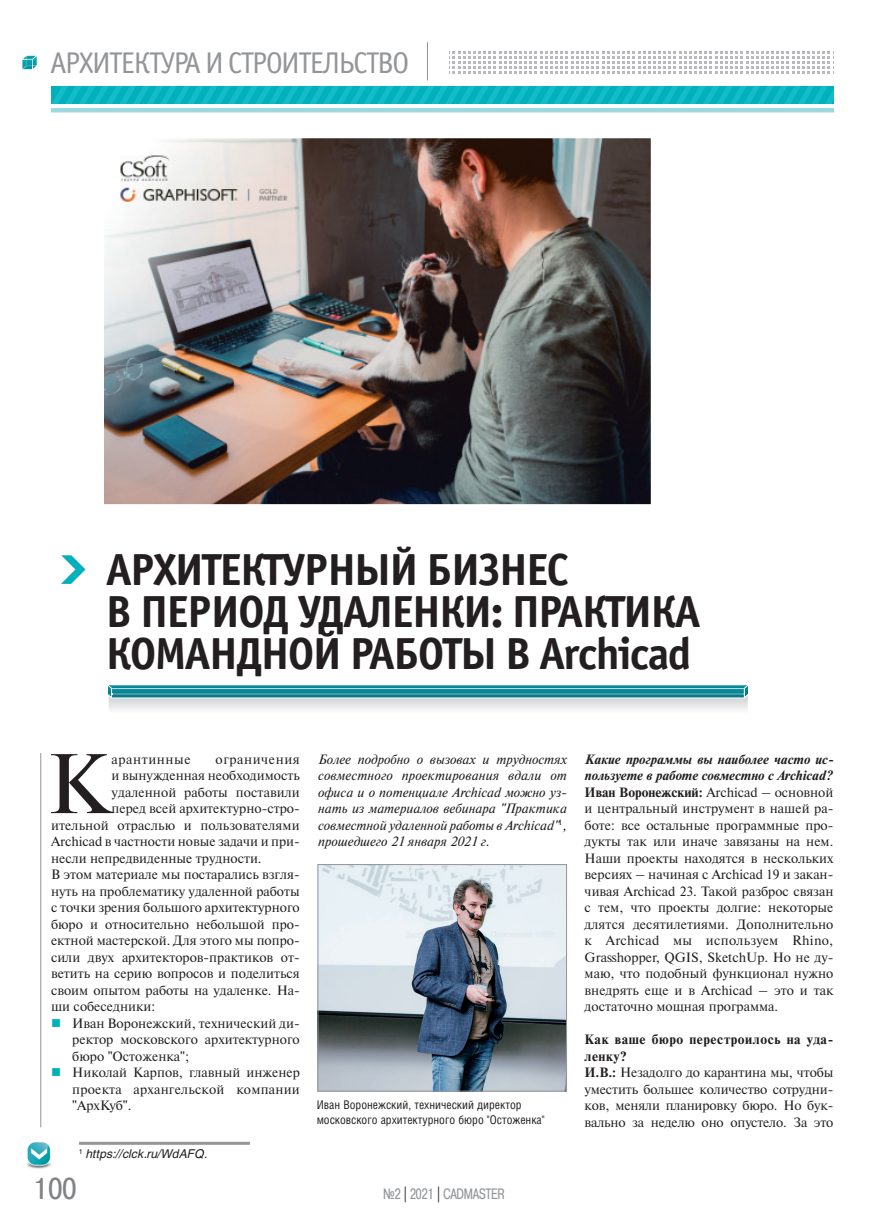
<style>
.page{position:relative;width:893px;height:1221px;background:#fff}
.page>*{position:absolute;margin:0;border:0;box-sizing:border-box;transform-origin:0 0}
.t1{font:84.15px "Newton C";color:#231f20}
.t2{font:700 45px/42px "Officina Sans C";letter-spacing:-.04em;color:#231f20}
.t3{font:30px "Officina Sans C";letter-spacing:-.05em;color:#939598}
.t4{font:30px "Pragmatica Cond C";color:#808285;scale:1.07 1}
.t5{font:15px "Pragmatica Cond C";color:#939598;scale:.9 1}
.t6{font:13.5px/16.5px "Newton C";color:#231f20;text-align:justify}
.t7{font:italic 13.5px/16.5px "Newton C";color:#231f20;text-align:justify}
.t8{font:13.5px "Newton C";letter-spacing:.045em;color:#231f20}
.t9{font:12px/15px "Helios Cond";color:#231f20}
.t10{font:italic 12px "Helios";color:#231f20}
.s1{color:#00b0bc}
.s2{font-weight:700;font-style:italic}
.s3{font-weight:700}
.s4{color:#231f20}
</style>
<div class="page">
<svg style="left:22px;top:55px;width:15px;height:15px"></svg>
<hr style="left:427px;top:42px;width:1px;height:38px;background:#939598">
<svg style="left:449px;top:51px;width:385px;height:23px"></svg>
<svg style="left:52px;top:86px;width:781px;height:18px;background:#09b5c0"></svg>
<hr style="left:51px;top:108px;width:782px;height:4px;background:#9ed9e0">
<hr style="left:40px;top:753px;width:1px;height:374px;background:#939598">
<svg style="left:107px;top:685px;width:641px;height:25px;background:#86bcc4"></svg>
<svg style="left:61px;top:555px;width:24px;height:29px"></svg>
<img style="left:27px;top:1142px;width:25px;height:27px">
<hr style="left:79px;top:1141px;width:171px;height:3px;background:#939598">
<img style="left:104px;top:138px;width:547px;height:366px">
<img style="left:320px;top:866px;width:245px;height:223px">
<div style="left:318px;top:864px;width:249px;height:227px;border:1px solid #939598"></div>
<h3 class="t3" style="left:50px;top:51px;width:360px">АРХИТЕКТУРА И СТРОИТЕЛЬСТВО</h3>
<h2 class="t2" style="left:106px;top:552px;width:596px">АРХИТЕКТУРНЫЙ БИЗНЕС<br>В ПЕРИОД УДАЛЕНКИ: ПРАКТИКА<br>КОМАНДНОЙ РАБОТЫ В Archicad</h2>
<h1 class="t1" style="left:47px;top:754px;width:66px">К</h1>
<p class="t8" style="left:112px;top:754px;width:81px">арантинные</p>
<p class="t8" style="left:216px;top:754px;width:86px">ограничения</p>
<p class="t6" style="left:112px;top:768px;width:190px">и вынужденная необходимость</p>
<p class="t6" style="left:112px;top:784px;width:190px">удаленной работы поставили</p>
<p class="t6" style="left:112px;top:801px;width:190px">перед всей архитектурно-стро-</p>
<p class="t6" style="left:51px;top:817px;width:250px">ительной отраслью и пользователями</p>
<p class="t6" style="left:51px;top:834px;width:250px">Archicad в частности новые задачи и при-</p>
<p class="t6" style="left:51px;top:850px;width:212px">несли непредвиденные трудности.</p>
<p class="t6" style="left:51px;top:867px;width:250px">В этом материале мы постарались взгля-</p>
<p class="t6" style="left:51px;top:883px;width:250px">нуть на проблематику удаленной работы</p>
<p class="t6" style="left:51px;top:900px;width:250px">с точки зрения большого архитектурного</p>
<p class="t6" style="left:51px;top:916px;width:250px">бюро и относительно небольшой про-</p>
<p class="t6" style="left:51px;top:933px;width:250px">ектной мастерской. Для этого мы попро-</p>
<p class="t6" style="left:51px;top:949px;width:250px">сили двух архитекторов-практиков от-</p>
<p class="t6" style="left:51px;top:966px;width:250px">ветить на серию вопросов и поделиться</p>
<p class="t6" style="left:51px;top:982px;width:250px">своим опытом работы на удаленке. На-</p>
<p class="t6" style="left:51px;top:999px;width:106px">ши собеседники:</p>
<p class="t6" style="left:72px;top:1015px;width:229px;text-indent:-21px"><span class="s1">■</span> Иван Воронежский, технический ди&shy;ректор московского архитектурного бюро "Остоженка";</p>
<p class="t6" style="left:72px;top:1065px;width:229px;text-indent:-21px"><span class="s1">■</span> Николай Карпов, главный инженер проекта архангельской компании "АрхКуб".</p>
<p class="t10" style="left:79px;top:1148px;width:130px"><sup>1</sup> https://clck.ru/WdAFQ.</p>
<p class="t7" style="left:318px;top:751px;width:250px">Более подробно о вызовах и трудностях совместного проектирования вдали от офиса и о потенциале Archicad можно уз&shy;нать из материалов вебинара "Практика сов местной уда ленной работы в Archicad"<sup>1</sup>, прошедшего 21 января 2021 г.</p>
<p class="t6" style="left:585px;top:751px;width:250px"><span class="s2">Какие программы вы наиболее часто ис&shy;пользуете в работе совместно с Archicad?<br></span><span class="s3">Иван Воронежский:</span> Archicad – основной и центральный инструмент в нашей ра&shy;боте: все остальные программные про&shy;дукты так или иначе завязаны на нем.<br>Наши проекты находятся в нескольких версиях – начиная с Archicad 19 и закан&shy;чивая Archicad 23. Такой разброс связан с тем, что проекты долгие: некоторые длятся десятилетиями. Дополнительно к Archicad мы используем Rhino, Grasshopper, QGIS, SketchUp. Но не ду&shy;маю, что подобный функционал нужно внедрять еще и в Archicad – это и так достаточно мощная программа.</p>
<p class="t6" style="left:585px;top:1032px;width:250px;text-align:left"><span class="s3">Как ваше бюро перестроилось на уда&shy;ленку?<br>И.В.:</span> Незадолго до карантина мы, чтобы уместить большее количество сотрудни&shy;ков, меняли планировку бюро. Но бук&shy;вально за неделю оно опустело. За это</p>
<p class="t9" style="left:317px;top:1098px;width:230px">Иван Воронежский, технический директор московского архитектурного бюро "Остоженка"</p>
<h3 class="t4" style="left:33px;top:1171px;width:42px">100</h3>
<p class="t5" style="left:383px;top:1185px;width:136px">¹2 <span class="s4">|</span> 2021 <span class="s4">|</span> CADMASTER</p>
</div>
